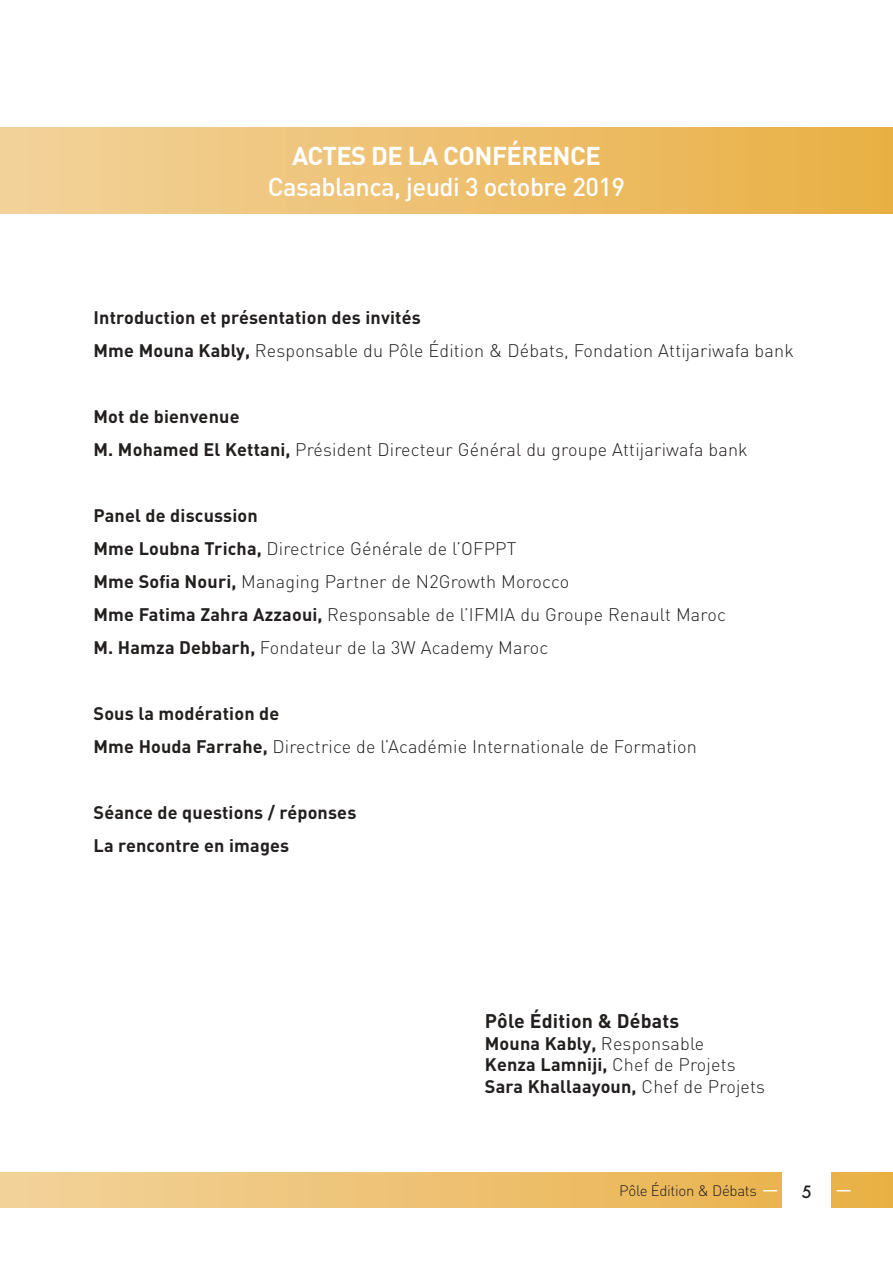
<style>
.page{position:relative;width:893px;height:1263px;background:#fff}
.page>*{position:absolute;margin:0;border:0;box-sizing:border-box;transform-origin:0 0}
.t1{font:500 25.5px "DIN";letter-spacing:-.02em;color:#fff}
.t2{font:700 25.5px "DIN";letter-spacing:-.02em;color:#fff}
.t3{font:700 19.5px "DIN";letter-spacing:.01em;color:#241f1f}
.t4{font:300 18px/33px "DIN";letter-spacing:.01em;color:#241f1f}
.t5{font:700 18px/21.6px "DIN";letter-spacing:.01em;color:#241f1f}
.t6{font:500 16.5px "Futura";color:#241f1f}
.t7{font:300 15px "DIN";letter-spacing:-.02em;color:#241f1f}
.s1{font-weight:700}
.s2{font-weight:300}
</style>
<div class="page">
<div style="left:0;top:1172px;width:893px;height:36px;background:linear-gradient(to right,#f3d29b,#e9b147)"></div>
<svg style="left:763px;top:1190px;width:14px;height:1px"></svg>
<svg style="left:837px;top:1190px;width:13px;height:1px"></svg>
<div style="left:783px;top:1165px;width:48px;height:51px;background:#fff"></div>
<div style="left:0;top:128px;width:893px;height:85px;background:linear-gradient(to right,#f3d29c,#e9b045)"></div>
<h1 class="t2" style="left:292px;top:139px;width:310px">ACTES DE LA CONFÉRENCE</h1>
<h1 class="t1" style="left:268px;top:171px;width:359px">Casablanca, jeudi 3 octobre 2019</h1>
<p class="t4" style="left:94px;top:301px;width:702px"><span class="s1">Introduction et présentation des invités<br>Mme Mouna Kably,</span> Responsable du Pôle Édition &amp; Débats, Fondation Attijariwafa bank</p>
<p class="t4" style="left:94px;top:400px;width:656px"><span class="s1">Mot de bienvenue<br>M. Mohamed El Kettani,</span> Président Directeur Général du groupe Attijariwafa bank</p>
<p class="t4" style="left:94px;top:499px;width:634px"><span class="s1">Panel de discussion<br>Mme Loubna Tricha,</span> Directrice Générale de l’OFPPT<br><span class="s1">Mme Sofia Nouri,</span> Managing Partner de N2Growth Morocco<br><span class="s1">Mme Fatima Zahra Azzaoui,</span> Responsable de l’IFMIA du Groupe Renault Maroc <span class="s1">M. Hamza Debbarh,</span> Fondateur de la 3W Academy Maroc</p>
<p class="t4" style="left:94px;top:697px;width:605px"><span class="s1">Sous la modération de<br>Mme Houda Farrahe,</span> Directrice de l’Académie Internationale de Formation</p>
<p class="t5" style="left:94px;top:795px;width:264px;line-height:33px">Séance de questions / réponses<br>La rencontre en images</p>
<p class="t3" style="left:485px;top:1008px;width:196px">Pôle Édition &amp; Débats</p>
<p class="t5" style="left:485px;top:1031px;width:282px">Mouna Kably, <span class="s2">Responsable<br></span>Kenza Lamniji, <span class="s2">Chef de Projets<br></span>Sara Khallaayoun, <span class="s2">Chef de Projets</span></p>
<p class="t7" style="left:619px;top:1181px;width:139px">Pôle Édition &amp; Débats</p>
<p class="t6" style="left:802px;top:1180px;width:12px">5</p>
</div>
